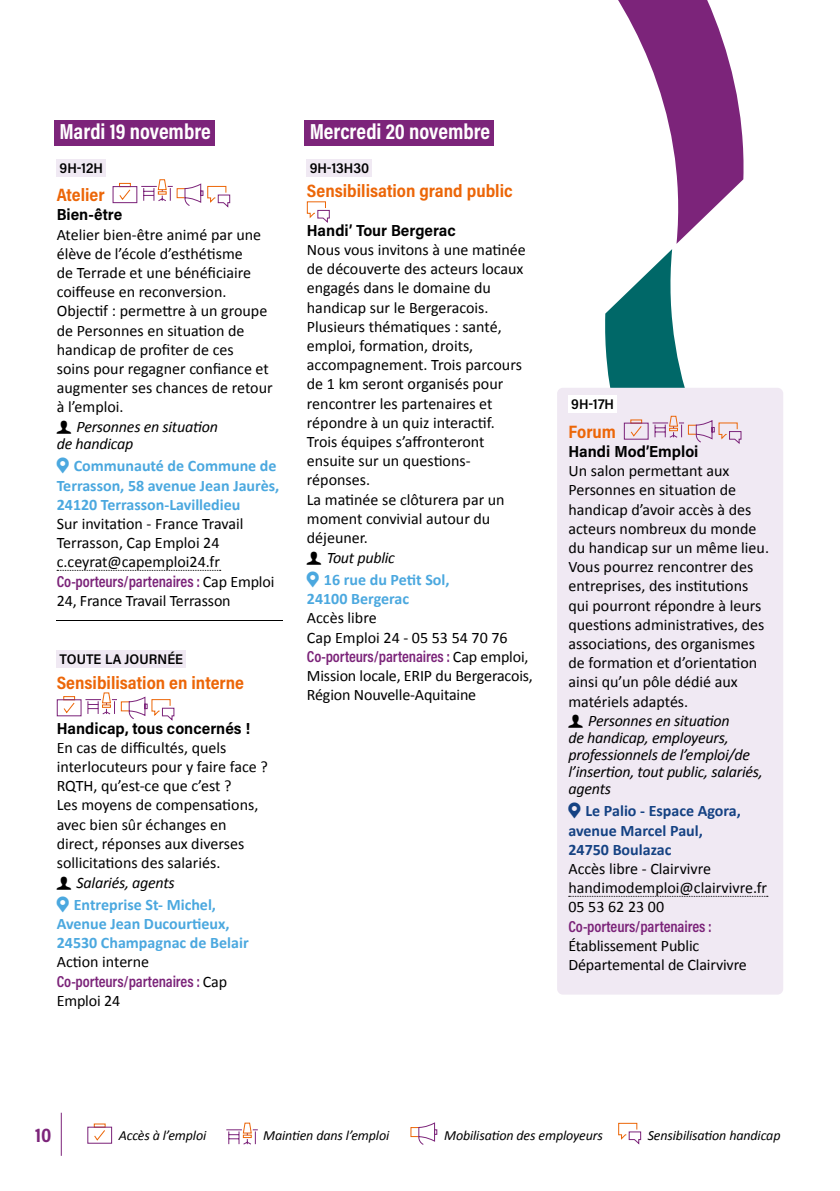
<style>
.page{position:relative;width:840px;height:1191px;background:#fff}
.page>*{position:absolute;margin:0;border:0;box-sizing:border-box;transform-origin:0 0}
.t1{font:22px "Acumin Variable Concept";letter-spacing:-.065em;color:#fff}
.t2{font:20px "Acumin Variable Concept";color:#7c247a}
.t3{font:18px "Acumin Variable Concept";letter-spacing:-.01em;color:#ec6608}
.t4{font:16px/19.2px "Calibri";color:#000}
.t5{font:700 16px/19.2px "Calibri";color:#4ba8df}
.t6{font:italic 16px/17px "Calibri";letter-spacing:-.015em;color:#000}
.t7{font:16px "Acumin Variable Concept";letter-spacing:-.08em;color:#7b2379}
.t8{font:16px "Acumin Variable Concept";letter-spacing:.03em;color:#000}
.t9{font:700 16px/19.2px "Calibri";color:#154283}
.t10{font:italic 14px "Calibri";letter-spacing:-.01em;color:#000}
.t11{font:14px "Acumin Variable Concept";letter-spacing:-.02em;color:#000}
.s1{font-family:"Calibri";color:#000}
</style>
<div class="page">
<div style="left:87px;top:1126px;width:25px;height:17px;border:1px solid #7c247a"></div>
<svg style="left:94px;top:1130px;width:11px;height:11px"></svg>
<svg style="left:226px;top:1122px;width:32px;height:23px"></svg>
<svg style="left:410px;top:1122px;width:27px;height:23px"></svg>
<svg style="left:618px;top:1122px;width:23px;height:23px"></svg>
<hr style="left:61px;top:1112px;width:1px;height:43px;background:#7c247a">
<svg style="left:605px;top:249px;width:80px;height:139px;fill:#006868"></svg>
<svg style="left:618px;top:0;width:126px;height:244px;fill:#7c247a"></svg>
<div style="left:54px;top:120px;width:161px;height:26px;background:#7c247a"></div>
<div style="left:57px;top:159px;width:49px;height:18px;background:#f0e9f3"></div>
<svg style="left:57px;top:570px;width:164px;height:1px"></svg>
<hr style="left:57px;top:621px;width:226px;height:1px;background:#000">
<div style="left:57px;top:651px;width:129px;height:17px;background:#f0e9f3"></div>
<div style="left:119px;top:183px;width:12px;height:4px;border:1px solid #ec6608"></div>
<div style="left:112px;top:186px;width:25px;height:17px;border:1px solid #7c247a"></div>
<svg style="left:119px;top:189px;width:12px;height:11px"></svg>
<svg style="left:141px;top:179px;width:89px;height:29px"></svg>
<div style="left:63px;top:696px;width:12px;height:4px;border:1px solid #ec6608"></div>
<div style="left:57px;top:699px;width:24px;height:17px;border:1px solid #7c247a"></div>
<svg style="left:63px;top:702px;width:12px;height:12px"></svg>
<svg style="left:85px;top:692px;width:90px;height:29px"></svg>
<div style="left:304px;top:120px;width:190px;height:26px;background:#7c247a"></div>
<div style="left:307px;top:159px;width:65px;height:18px;background:#f0e9f3"></div>
<svg style="left:306px;top:201px;width:24px;height:22px"></svg>
<div style="left:556px;top:388px;width:226px;height:606px;background:#f0e9f3;border-radius:6px"></div>
<div style="left:568px;top:396px;width:48px;height:17px;background:#fff"></div>
<svg style="left:568px;top:896px;width:199px;height:1px"></svg>
<div style="left:623px;top:422px;width:25px;height:18px;border:1px solid #7c247a"></div>
<svg style="left:630px;top:426px;width:12px;height:11px"></svg>
<svg style="left:652px;top:415px;width:89px;height:29px"></svg>
<h1 class="t1" style="left:60px;top:116px;width:154px">Mardi 19 novembre</h1>
<p class="t11" style="left:60px;top:158px;width:46px">9H-12H</p>
<p class="t3" style="left:57px;top:182px;width:49px">Atelier</p>
<p class="t8" style="left:57px;top:204px;width:67px">Bien-être</p>
<p class="t4" style="left:57px;top:224px;width:217px">Atelier bien-être animé par une élève de l’école d’esthétisme<br>de Terrade et une bénéficiaire coiffeuse en reconversion.<br>Objectif : permettre à un groupe de Personnes en situation de handicap de profiter de ces<br>soins pour regagner confiance et augmenter ses chances de retour à l’emploi.</p>
<p class="t6" style="left:57px;top:418px;width:163px;text-indent:20px">Personnes en situation de handicap</p>
<p class="t5" style="left:57px;top:456px;width:224px;text-indent:17px">Communauté de Commune de<br>Terrasson, 58 avenue Jean Jaurès,<br>24120 Terrasson-Lavilledieu</p>
<p class="t4" style="left:57px;top:513px;width:188px">Sur invitation - France Travail<br>Terrasson, Cap Emploi 24 c.ceyrat@capemploi24.fr</p>
<p class="t7" style="left:57px;top:570px;width:219px">Co-porteurs/partenaires : <span class="s1">Cap Emploi</span></p>
<p class="t4" style="left:57px;top:590px;width:175px">24, France Travail Terrasson</p>
<p class="t11" style="left:60px;top:650px;width:125px">TOUTE LA JOURNÉE</p>
<p class="t3" style="left:57px;top:670px;width:189px">Sensibilisation en interne</p>
<p class="t8" style="left:57px;top:717px;width:195px">Handicap, tous concernés !</p>
<p class="t4" style="left:57px;top:737px;width:212px">En cas de difficultés, quels interlocuteurs pour y faire face ?<br>RQTH, qu’est-ce que c’est ?<br>Les moyens de compensations, avec bien sûr échanges en direct, réponses aux diverses sollicitations des salariés.</p>
<p class="t6" style="left:77px;top:873px;width:100px">Salariés, agents</p>
<p class="t5" style="left:57px;top:894px;width:193px;text-indent:17px">Entreprise St- Michel,<br>Avenue Jean Ducourtieux,<br>24530 Champagnac de Belair</p>
<p class="t4" style="left:57px;top:952px;width:94px">Action interne</p>
<p class="t7" style="left:57px;top:970px;width:172px">Co-porteurs/partenaires : <span class="s1">Cap</span></p>
<p class="t4" style="left:57px;top:990px;width:65px">Emploi 24</p>
<h1 class="t1" style="left:309px;top:116px;width:183px">Mercredi 20 novembre</h1>
<p class="t11" style="left:309px;top:158px;width:61px">9H-13H30</p>
<p class="t3" style="left:307px;top:179px;width:207px">Sensibilisation grand public</p>
<p class="t8" style="left:307px;top:219px;width:150px">Handi’ Tour Bergerac</p>
<p class="t4" style="left:307px;top:239px;width:220px">Nous vous invitons à une matinée de découverte des acteurs locaux engagés dans le domaine du handicap sur le Bergeracois.<br>Plusieurs thématiques : santé, emploi, formation, droits, accompagnement. Trois parcours de 1 km seront organisés pour rencontrer les partenaires et répondre à un quiz interactif.<br>Trois équipes s’affronteront ensuite sur un questions&shy;réponses.<br>La matinée se clôturera par un moment convivial autour du déjeuner.</p>
<p class="t6" style="left:326px;top:548px;width:70px">Tout public</p>
<p class="t5" style="left:307px;top:569px;width:144px;text-indent:17px">16 rue du Petit Sol,<br>24100 Bergerac</p>
<p class="t4" style="left:307px;top:608px;width:202px">Accès libre<br>Cap Emploi 24 - 05 53 54 70 76</p>
<p class="t7" style="left:307px;top:645px;width:223px">Co-porteurs/partenaires : <span class="s1">Cap emploi,</span></p>
<p class="t4" style="left:307px;top:665px;width:227px">Mission locale, ERIP du Bergeracois,<br>Région Nouvelle-Aquitaine</p>
<p class="t11" style="left:571px;top:395px;width:45px">9H-17H</p>
<p class="t3" style="left:568px;top:419px;width:50px">Forum</p>
<p class="t8" style="left:568px;top:440px;width:131px">Handi Mod’Emploi</p>
<p class="t4" style="left:568px;top:461px;width:202px">Un salon permettant aux<br>Personnes en situation de handicap d’avoir accès à des acteurs nombreux du monde du handicap sur un même lieu.<br>Vous pourrez rencontrer des entreprises, des institutions qui pourront répondre à leurs questions administratives, des associations, des organismes de formation et d’orientation ainsi qu’un pôle dédié aux matériels adaptés.</p>
<p class="t6" style="left:568px;top:712px;width:196px;text-indent:20px">Personnes en situation<br>de handicap, employeurs, professionnels de l’emploi/de l’insertion, tout public, salariés, agents</p>
<p class="t9" style="left:568px;top:801px;width:174px;text-indent:17px">Le Palio - Espace Agora, avenue Marcel Paul,<br>24750 Boulazac</p>
<p class="t4" style="left:568px;top:858px;width:200px">Accès libre - Clairvivre handimodemploi@clairvivre.fr<br>05 53 62 23 00</p>
<p class="t7" style="left:568px;top:915px;width:145px">Co-porteurs/partenaires :</p>
<p class="t4" style="left:568px;top:935px;width:180px">Établissement Public<br>Départemental de Clairvivre</p>
<p class="t2" style="left:35px;top:1121px;width:18px">10</p>
<p class="t10" style="left:119px;top:1125px;width:89px">Accès à l’emploi</p>
<p class="t10" style="left:263px;top:1125px;width:127px">Maintien dans l’emploi</p>
<p class="t10" style="left:444px;top:1125px;width:160px">Mobilisation des employeurs</p>
<p class="t10" style="left:647px;top:1125px;width:134px">Sensibilisation handicap</p>
</div>
